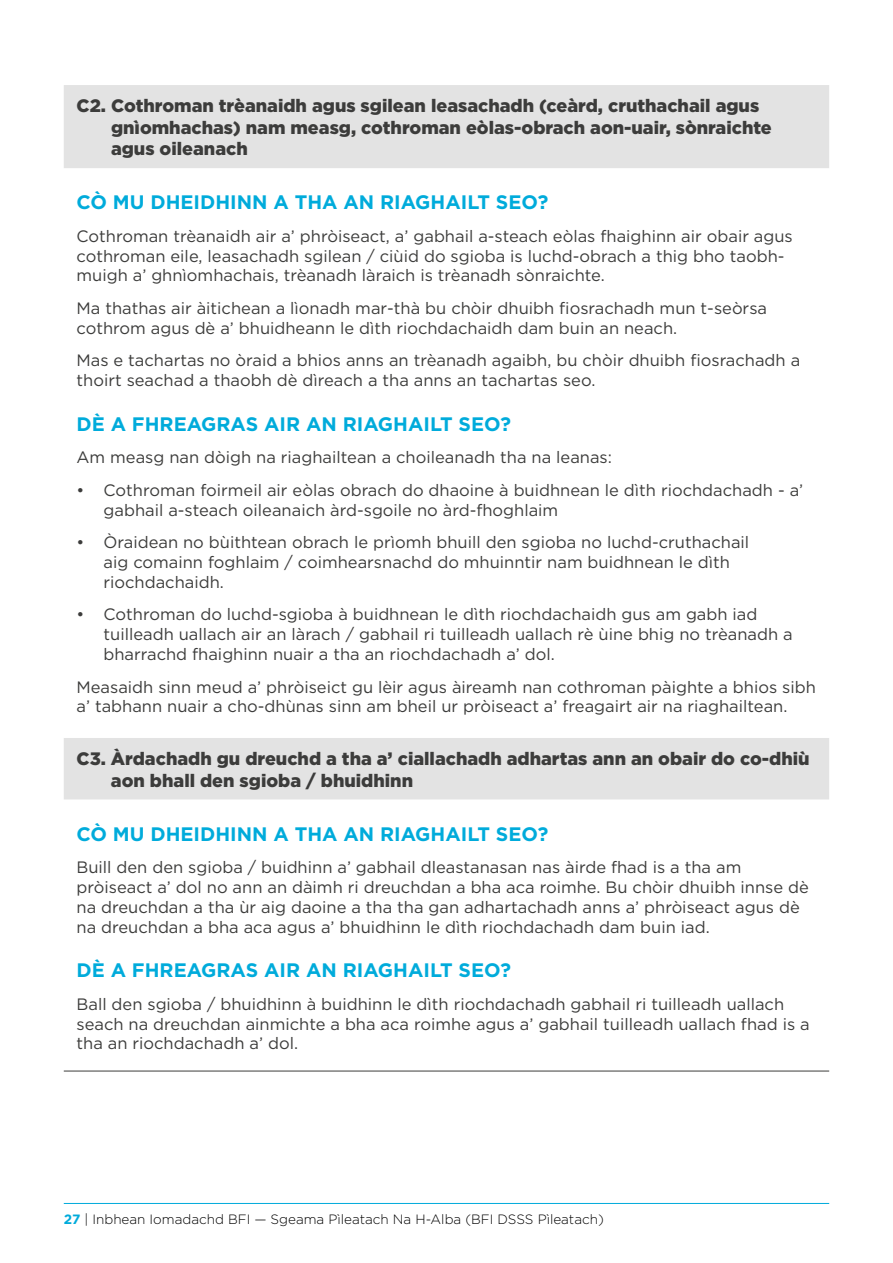
<style>
.page{position:relative;width:893px;height:1263px;background:#fff}
.page>*{position:absolute;margin:0;border:0;box-sizing:border-box;transform-origin:0 0}
.t1{font:700 19.5px "Gotham";color:#00abdb}
.t2{font:900 18px/21.6px "Gotham";color:#3c3c3b}
.t3{font:16.5px/19.8px "Gotham";color:#3c3c3b}
.t4{font:300 13.5px "Gotham";color:#000}
.s1{font-weight:700;color:#00abdb}
</style>
<div class="page">
<hr style="left:64px;top:1203px;width:765px;height:1px;background:#00abdb">
<svg style="left:64px;top:85px;width:765px;height:714px"></svg>
<hr style="left:64px;top:1071px;width:765px;height:1px;background:#3c3c3b">
<p class="t2" style="left:111px;top:95px;width:662px;text-indent:-34px">C2. Cothroman trèanaidh agus sgilean leasachadh (ceàrd, cruthachail agus gnìomhachas) nam measg, cothroman eòlas-obrach aon-uair, sònraichte agus oileanach</p>
<p class="t1" style="left:77px;top:189px;width:473px">CÒ MU DHEIDHINN A THA AN RIAGHAILT SEO?</p>
<p class="t3" style="left:77px;top:226px;width:718px">Cothroman trèanaidh air a’ phròiseact, a’ gabhail a-steach eòlas fhaighinn air obair agus cothroman eile, leasachadh sgilean / ciùid do sgioba is luchd-obrach a thig bho taobh&shy;muigh a’ ghnìomhachais, trèanadh làraich is trèanadh sònraichte.</p>
<p class="t3" style="left:77px;top:298px;width:692px">Ma thathas air àitichean a lìonadh mar-thà bu chòir dhuibh fiosrachadh mun t-seòrsa cothrom agus dè a’ bhuidheann le dìth riochdachaidh dam buin an neach.</p>
<p class="t3" style="left:77px;top:350px;width:725px">Mas e tachartas no òraid a bhios anns an trèanadh agaibh, bu chòir dhuibh fiosrachadh a thoirt seachad a thaobh dè dìreach a tha anns an tachartas seo.</p>
<p class="t1" style="left:77px;top:411px;width:436px">DÈ A FHREAGRAS AIR AN RIAGHAILT SEO?</p>
<p class="t3" style="left:77px;top:447px;width:537px">Am measg nan dòigh na riaghailtean a choileanadh tha na leanas:</p>
<p class="t3" style="left:104px;top:480px;width:701px;text-indent:-27px">• Cothroman foirmeil air eòlas obrach do dhaoine à buidhnean le dìth riochdachadh - a’ gabhail a-steach oileanaich àrd-sgoile no àrd-fhoghlaim</p>
<p class="t3" style="left:104px;top:532px;width:647px;text-indent:-27px">• Òraidean no bùithtean obrach le prìomh bhuill den sgioba no luchd-cruthachail aig comainn foghlaim / coimhearsnachd do mhuinntir nam buidhnean le dìth riochdachaidh.</p>
<p class="t3" style="left:104px;top:604px;width:691px;text-indent:-27px">• Cothroman do luchd-sgioba à buidhnean le dìth riochdachaidh gus am gabh iad tuilleadh uallach air an làrach / gabhail ri tuilleadh uallach rè ùine bhig no trèanadh a bharrachd fhaighinn nuair a tha an riochdachadh a’ dol.</p>
<p class="t3" style="left:77px;top:676px;width:741px">Measaidh sinn meud a’ phròiseict gu lèir agus àireamh nan cothroman pàighte a bhios sibh a’ tabhann nuair a cho-dhùnas sinn am bheil ur pròiseact a’ freagairt air na riaghailtean.</p>
<p class="t2" style="left:111px;top:748px;width:700px;text-indent:-34px">C3. Àrdachadh gu dreuchd a tha a’ ciallachadh adhartas ann an obair do co-dhiù aon bhall den sgioba / bhuidhinn</p>
<p class="t1" style="left:77px;top:821px;width:473px">CÒ MU DHEIDHINN A THA AN RIAGHAILT SEO?</p>
<p class="t3" style="left:77px;top:857px;width:734px">Buill den den sgioba / buidhinn a’ gabhail dleastanasan nas àirde fhad is a tha am pròiseact a’ dol no ann an dàimh ri dreuchdan a bha aca roimhe. Bu chòir dhuibh innse dè na dreuchdan a tha ùr aig daoine a tha tha gan adhartachadh anns a’ phròiseact agus dè na dreuchdan a bha aca agus a’ bhuidhinn le dìth riochdachadh dam buin iad.</p>
<p class="t1" style="left:77px;top:957px;width:436px">DÈ A FHREAGRAS AIR AN RIAGHAILT SEO?</p>
<p class="t3" style="left:77px;top:994px;width:735px">Ball den sgioba / bhuidhinn à buidhinn le dìth riochdachadh gabhail ri tuilleadh uallach seach na dreuchdan ainmichte a bha aca roimhe agus a’ gabhail tuilleadh uallach fhad is a tha an riochdachadh a’ dol.</p>
<p class="t4" style="left:64px;top:1210px;width:542px"><span class="s1">27</span> | Inbhean Iomadachd BFI — Sgeama Pìleatach Na H-Alba (BFI DSSS Pìleatach)</p>
</div>
